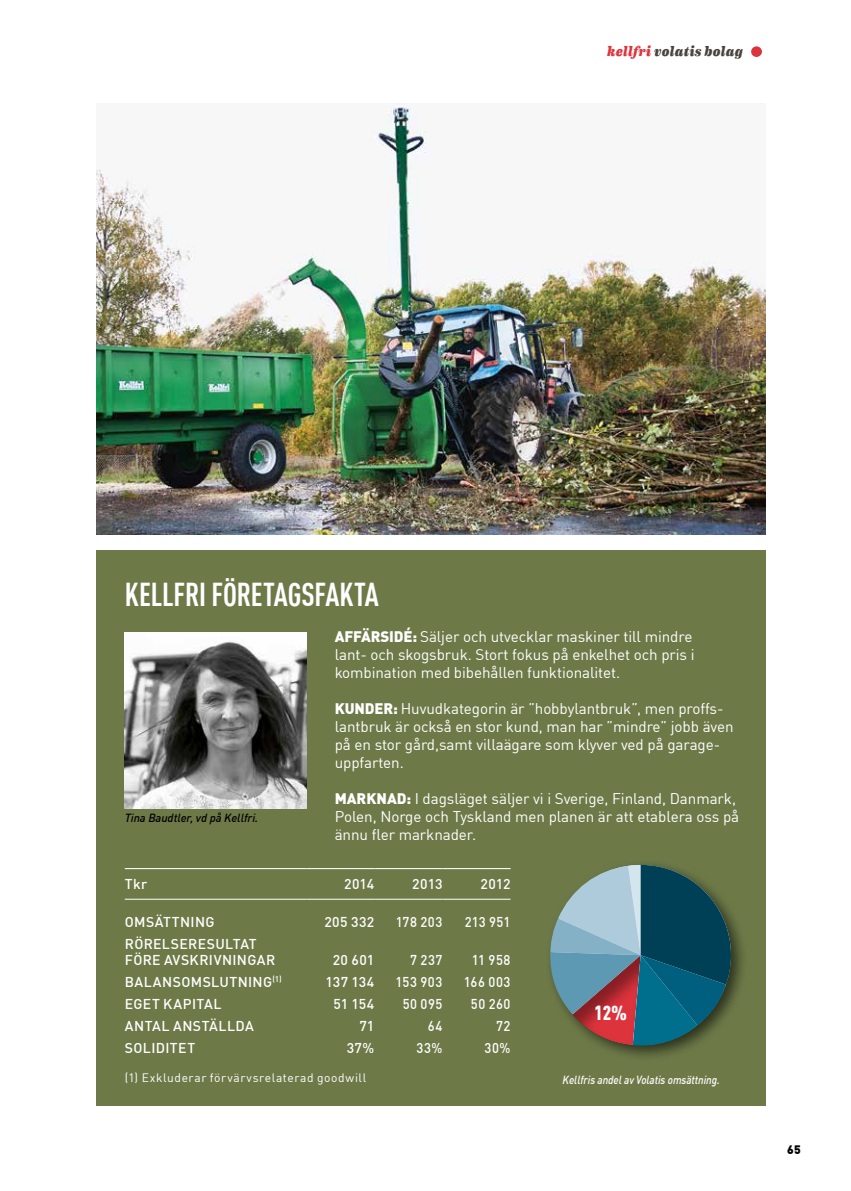
<style>
.page{position:relative;width:851px;height:1191px;background:#fff}
.page>*{position:absolute;margin:0;border:0;box-sizing:border-box;transform-origin:0 0}
.t1{font:86px "Indigo Regular Os F";color:#dd333c}
.t2{font:700 condensed 32.4px "DIN Offc Pro";letter-spacing:-.005em;color:#fff;scale:.93 1}
.t3{font:900 condensed 20px "DIN Offc Pro";color:#fff}
.t4{font:15.2px/18px "DIN Offc Pro";letter-spacing:-.005em;color:#fff}
.t5{font:italic 800 14.6px "Eames Century Modern";letter-spacing:.015em;color:#47433f}
.t6{font:500 14px/16px "DIN Offc Pro";letter-spacing:.03em;color:#fff}
.t7{font:500 14px "DIN Offc Pro";letter-spacing:.03em;color:#fff;scale:.93 1}
.t8{font:12px "DIN Offc Pro";letter-spacing:.05em;color:#fff}
.t9{font:900 12px "DIN Offc Pro";color:#000}
.t10{font:italic 500 11.6px "DIN Offc Pro";letter-spacing:-.005em;color:#fff;scale:.9 1}
.t11{font:italic 500 11.6px "DIN Offc Pro";letter-spacing:-.005em;color:#000}
.s1{color:#dd333c}
.s2{font-weight:900;font-size:15px}
</style>
<div class="page">
<div style="left:96px;top:550px;width:669px;height:556px;background:#6d7a48"></div>
<hr style="left:125px;top:868px;width:181px;height:1px;background:#fff">
<hr style="left:306px;top:868px;width:68px;height:1px;background:#fff">
<hr style="left:374px;top:868px;width:68px;height:1px;background:#fff">
<hr style="left:442px;top:868px;width:68px;height:1px;background:#fff">
<hr style="left:125px;top:898px;width:181px;height:1px;background:#fff">
<hr style="left:306px;top:898px;width:68px;height:1px;background:#fff">
<hr style="left:374px;top:898px;width:68px;height:1px;background:#fff">
<hr style="left:442px;top:898px;width:68px;height:1px;background:#fff">
<div style="left:545px;top:859px;width:203px;height:204px;background:#000;opacity:.6"></div>
<svg style="left:549px;top:865px;width:181px;height:182px"></svg>
<img style="left:125px;top:632px;width:181px;height:176px">
<img style="left:96px;top:103px;width:669px;height:431px">
<p class="t5" style="left:607px;top:40px;width:137px"><span class="s1">kellfri</span> volatis bolag</p>
<h1 class="t1" style="left:745px;top:-24px;width:23px">.</h1>
<h2 class="t2" style="left:125px;top:569px;width:275px">KELLFRI FÖRETAGSFAKTA</h2>
<p class="t4" style="left:334px;top:626px;width:361px"><span class="s2">AFFÄRSIDÉ:</span> Säljer och utvecklar maskiner till mindre lant- och skogsbruk. Stort fokus på enkelhet och pris i kombination med bibehållen funktionalitet.</p>
<p class="t4" style="left:334px;top:698px;width:400px"><span class="s2">KUNDER:</span> Huvudkategorin är ”hobbylantbruk”, men proffs&shy;lantbruk är också en stor kund, man har ”mindre” jobb även på en stor gård,samt villaägare som klyver ved på garage&shy;uppfarten.</p>
<p class="t4" style="left:334px;top:788px;width:406px"><span class="s2">MARKNAD:</span> I dagsläget säljer vi i Sverige, Finland, Danmark,<br>Polen, Norge och Tyskland men planen är att etablera oss på ännu fler marknader.</p>
<p class="t6" style="left:125px;top:874px;width:24px">Tkr</p>
<p class="t6" style="left:344px;top:874px;width:32px">2014</p>
<p class="t6" style="left:412px;top:874px;width:32px">2013</p>
<p class="t6" style="left:480px;top:874px;width:32px">2012</p>
<p class="t6" style="left:125px;top:912px;width:91px">OMSÄTTNING</p>
<p class="t6" style="left:324px;top:912px;width:52px">205 332</p>
<p class="t7" style="left:396px;top:910px;width:52px">178 203</p>
<p class="t7" style="left:464px;top:910px;width:51px">213 951</p>
<p class="t6" style="left:125px;top:934px;width:152px">RÖRELSERESULTAT<br>FÖRE AVSKRIVNINGAR</p>
<p class="t11" style="left:125px;top:809px;width:135px">Tina Baudtler, vd på Kellfri.</p>
<p class="t6" style="left:332px;top:950px;width:43px">20 601</p>
<p class="t7" style="left:410px;top:948px;width:36px">7 237</p>
<p class="t7" style="left:471px;top:948px;width:43px">11 958</p>
<p class="t6" style="left:125px;top:972px;width:158px">BALANSOMSLUTNING<sup>(1)</sup></p>
<p class="t6" style="left:325px;top:972px;width:50px">137 134</p>
<p class="t7" style="left:395px;top:970px;width:52px">153 903</p>
<p class="t7" style="left:463px;top:970px;width:52px">166 003</p>
<p class="t6" style="left:125px;top:994px;width:98px">EGET KAPITAL</p>
<p class="t6" style="left:333px;top:994px;width:43px">51 154</p>
<p class="t7" style="left:402px;top:992px;width:44px">50 095</p>
<p class="t7" style="left:470px;top:992px;width:44px">50 260</p>
<p class="t6" style="left:125px;top:1016px;width:131px">ANTAL ANSTÄLLDA</p>
<p class="t6" style="left:359px;top:1016px;width:17px">71</p>
<p class="t7" style="left:428px;top:1014px;width:17px">64</p>
<p class="t7" style="left:496px;top:1014px;width:17px">72</p>
<p class="t6" style="left:125px;top:1038px;width:72px">SOLIDITET</p>
<p class="t6" style="left:347px;top:1038px;width:29px">37%</p>
<p class="t7" style="left:416px;top:1036px;width:30px">33%</p>
<p class="t7" style="left:484px;top:1036px;width:29px">30%</p>
<p class="t8" style="left:125px;top:1068px;width:243px">(1) Exkluderar förvärvsrelaterad goodwill</p>
<h3 class="t3" style="left:594px;top:997px;width:34px">12%</h3>
<p class="t10" style="left:562px;top:1070px;width:176px">Kellfris andel av Volatis omsättning.</p>
<p class="t9" style="left:787px;top:1139px;width:15px">65</p>
</div>
